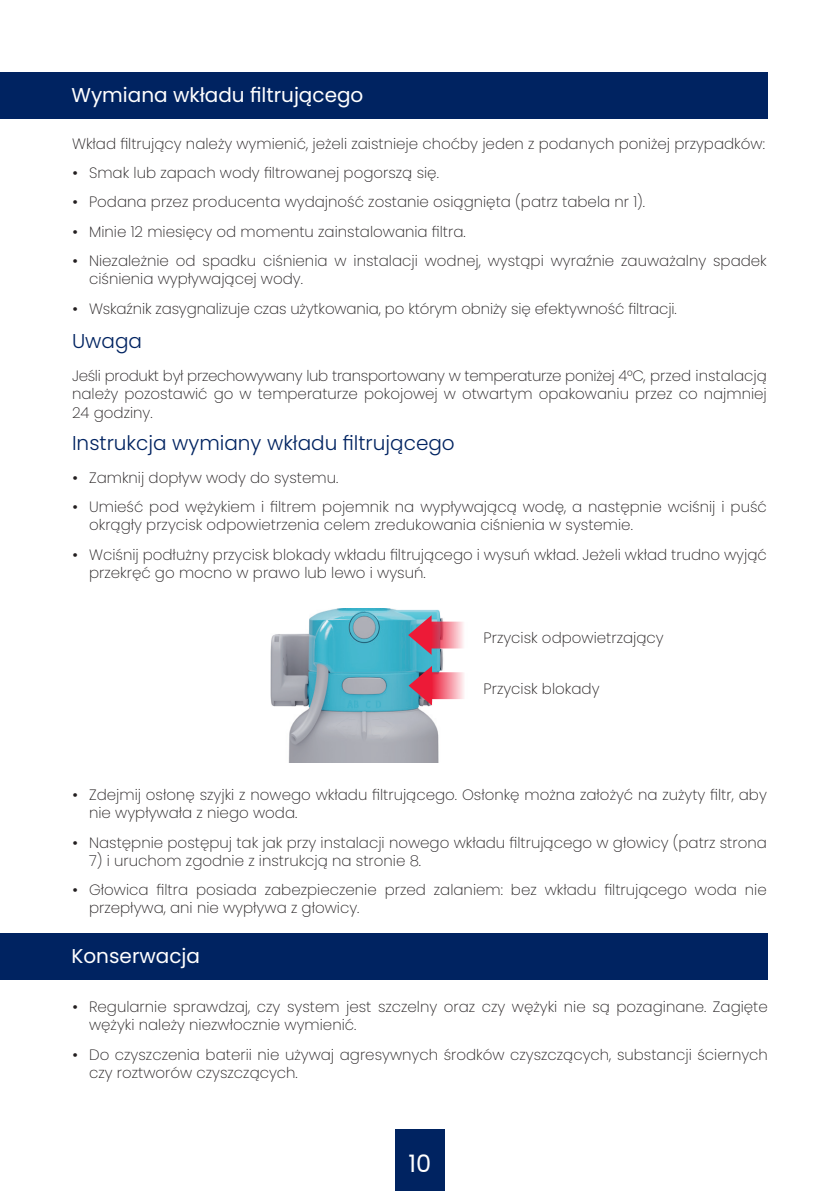
<style>
.page{position:relative;width:840px;height:1191px;background:#fff}
.page>*{position:absolute;margin:0;border:0;box-sizing:border-box;transform-origin:0 0}
.t1{font:24px "Poppins";color:#fff}
.t2{font:300 20px "Poppins";color:#002361}
.t3{font:20px "Poppins";color:#fff}
.t4{font:200 15px/18px "Poppins";color:#231f20}
.s1{font-weight:400}
</style>
<div class="page">
<div style="left:395px;top:1129px;width:49px;height:62px;background:#002361"></div>
<div style="left:0;top:72px;width:767px;height:47px;background:#002361"></div>
<div style="left:0;top:933px;width:767px;height:47px;background:#002361"></div>
<img style="left:270px;top:609px;width:173px;height:153px">
<svg style="left:408px;top:666px;width:56px;height:39px"></svg>
<svg style="left:408px;top:615px;width:56px;height:40px;background:#c48c9e"></svg>
<p class="t3" style="left:71px;top:83px;width:293px">Wymiana wkładu filtrującego</p>
<p class="t4" style="left:72px;top:135px;width:694px">Wkład filtrujący należy wymienić, jeżeli zaistnieje choćby jeden z podanych poniżej przypadków:</p>
<p class="t4" style="left:72px;top:164px;width:368px"><span class="s1">•</span> Smak lub zapach wody filtrowanej pogorszą się.</p>
<p class="t4" style="left:72px;top:193px;width:574px"><span class="s1">•</span> Podana przez producenta wydajność zostanie osiągnięta (patrz tabela nr 1).</p>
<p class="t4" style="left:72px;top:223px;width:395px"><span class="s1">•</span> Minie 12 miesięcy od momentu zainstalowania filtra.</p>
<p class="t4" style="left:89px;top:252px;width:679px;text-indent:-17px"><span class="s1">•</span> Niezależnie od spadku ciśnienia w instalacji wodnej, wystąpi wyraźnie zauważalny spadek ciśnienia wypływającej wody.</p>
<p class="t4" style="left:72px;top:299px;width:605px"><span class="s1">•</span> Wskaźnik zasygnalizuje czas użytkowania, po którym obniży się efektywność filtracji.</p>
<p class="t2" style="left:72px;top:329px;width:72px">Uwaga</p>
<p class="t4" style="left:72px;top:366px;width:696px;line-height:18.6px;text-align:justify">Jeśli produkt był przechowywany lub transportowany w temperaturze poniżej 4°C, przed instalacją należy pozostawić go w temperaturze pokojowej w otwartym opakowaniu przez co najmniej 24 godziny.</p>
<p class="t2" style="left:72px;top:431px;width:384px">Instrukcja wymiany wkładu filtrującego</p>
<p class="t4" style="left:72px;top:469px;width:267px"><span class="s1">•</span> Zamknij dopływ wody do systemu.</p>
<p class="t4" style="left:89px;top:498px;width:679px;text-indent:-17px"><span class="s1">•</span> Umieść pod wężykiem i filtrem pojemnik na wypływającą wodę, a następnie wciśnij i puść okrągły przycisk odpowietrzenia celem zredukowania ciśnienia w systemie.</p>
<p class="t4" style="left:89px;top:545px;width:679px;text-indent:-17px"><span class="s1">•</span> Wciśnij podłużny przycisk blokady wkładu filtrującego i wysuń wkład. Jeżeli wkład trudno wyjąć przekręć go mocno w prawo lub lewo i wysuń.</p>
<p class="t4" style="left:483px;top:629px;width:181px">Przycisk odpowietrzający</p>
<p class="t4" style="left:483px;top:679px;width:117px">Przycisk blokady</p>
<p class="t4" style="left:89px;top:786px;width:678px;text-indent:-17px"><span class="s1">•</span> Zdejmij osłonę szyjki z nowego wkładu filtrującego. Osłonkę można założyć na zużyty filtr, aby nie wypływała z niego woda.</p>
<p class="t4" style="left:72px;top:833px;width:696px"><span class="s1">•</span> Następnie postępuj tak jak przy instalacji nowego wkładu filtrującego w głowicy (patrz strona</p>
<p class="t4" style="left:89px;top:851px;width:333px">7) i uruchom zgodnie z instrukcją na stronie 8.</p>
<p class="t4" style="left:89px;top:880px;width:679px;text-indent:-17px"><span class="s1">•</span> Głowica filtra posiada zabezpieczenie przed zalaniem: bez wkładu filtrującego woda nie przepływa, ani nie wypływa z głowicy.</p>
<p class="t3" style="left:71px;top:944px;width:130px">Konserwacja</p>
<p class="t4" style="left:89px;top:998px;width:680px;text-indent:-17px"><span class="s1">•</span> Regularnie sprawdzaj, czy system jest szczelny oraz czy wężyki nie są pozaginane. Zagięte wężyki należy niezwłocznie wymienić.</p>
<p class="t4" style="left:89px;top:1045px;width:680px;text-indent:-17px"><span class="s1">•</span> Do czyszczenia baterii nie używaj agresywnych środków czyszczących, substancji ściernych czy roztworów czyszczących.</p>
<h1 class="t1" style="left:408px;top:1150px;width:24px">10</h1>
</div>
